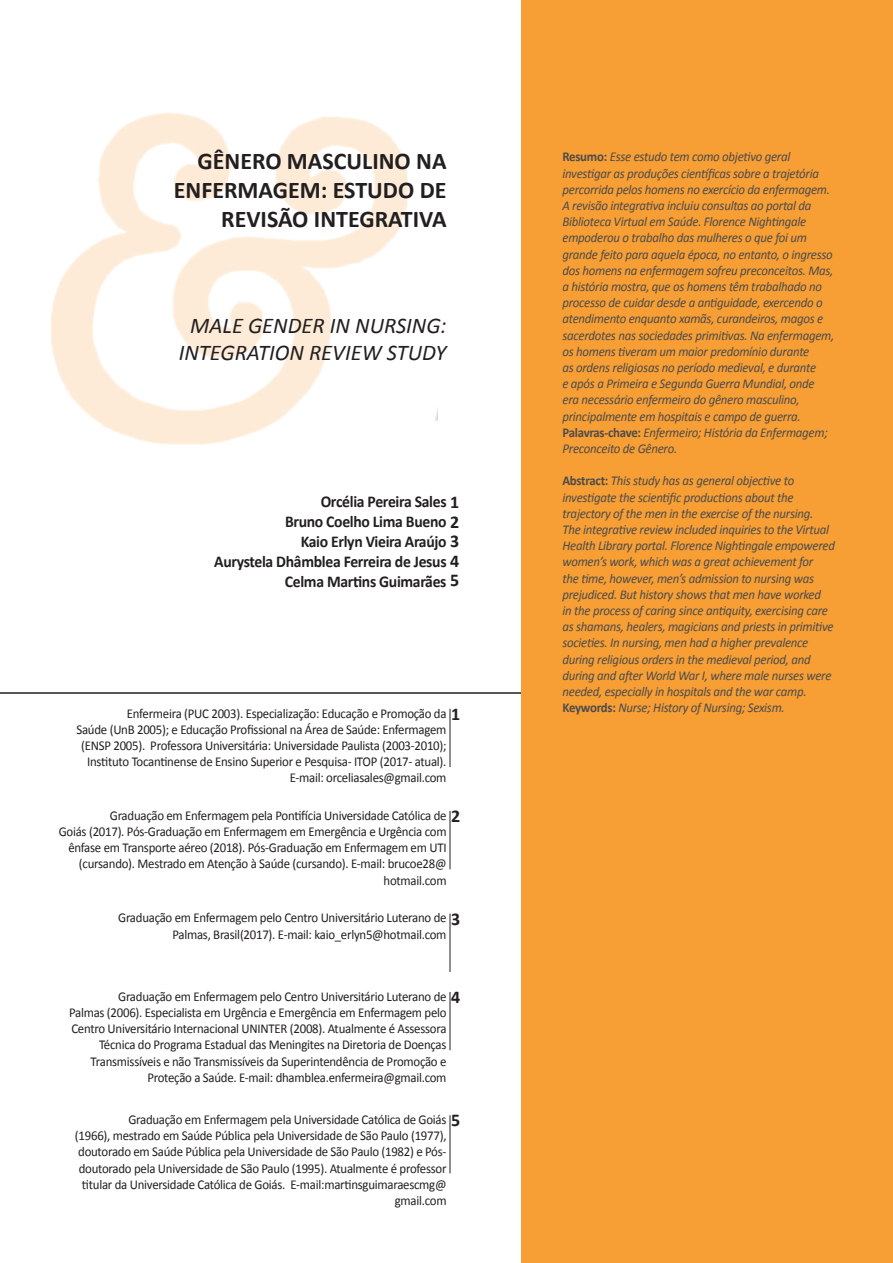
<style>
.page{position:relative;width:893px;height:1263px;background:#fff}
.page>*{position:absolute;margin:0;border:0;box-sizing:border-box;transform-origin:0 0}
.t1{font:700 24px/28.8px "Calibri";color:#231f20;text-align:right}
.t2{font:italic 22.5px/27px "Calibri";color:#231f20;text-align:center}
.t3{font:700 18px "Calibri";color:#231f20}
.t4{font:700 16.5px/19.8px "Calibri";letter-spacing:-.02em;color:#231f20;text-align:right;scale:.95 1}
.t5{font:italic 13.5px/16.2px "Calibri";letter-spacing:-.02em;color:#4b4c4d;scale:.95 1}
.t6{font:13.5px/16.2px "Calibri";letter-spacing:-.02em;color:#231f20;text-align:right;scale:.95 1}
.s1{font-size:18px}
.s2{font-weight:700;font-style:normal}
</style>
<div class="page">
<div style="left:521px;top:0;width:372px;height:1263px;background:#f79e34"></div>
<img style="left:50px;top:113px;width:387px;height:332px">
<hr style="left:0;top:692px;width:521px;height:2px;background:#231f20">
<hr style="left:450px;top:709px;width:1px;height:58px;background:#231f20">
<hr style="left:450px;top:811px;width:1px;height:58px;background:#231f20">
<hr style="left:450px;top:914px;width:1px;height:58px;background:#231f20">
<hr style="left:450px;top:992px;width:1px;height:58px;background:#231f20">
<hr style="left:450px;top:1115px;width:1px;height:58px;background:#231f20">
<h1 class="t1" style="left:174px;top:147px;width:274px">GÊNERO MASCULINO NA<br>ENFERMAGEM: ESTUDO DE<br>REVISÃO INTEGRATIVA</h1>
<h2 class="t2" style="left:179px;top:311px;width:269px">MALE GENDER IN NURSING:<br>INTEGRATION REVIEW STUDY</h2>
<p class="t4" style="left:214px;top:492px;width:259px">Orcélia Pereira Sales <span class="s1">1<br></span>Bruno Coelho Lima Bueno <span class="s1">2<br></span>Kaio Erlyn Vieira Araújo <span class="s1">3<br></span>Aurystela Dhâmblea Ferreira de Jesus <span class="s1">4<br></span>Celma Martins Guimarães <span class="s1">5</span></p>
<p class="t6" style="left:76px;top:705px;width:391px">Enfermeira (PUC 2003). Especialização: Educação e Promoção da<br>Saúde (UnB 2005); e Educação Profissional na Área de Saúde: Enfermagem (ENSP 2005). Professora Universitária: Universidade Paulista (2003-2010); Instituto Tocantinense de Ensino Superior e Pesquisa- ITOP (2017- atual).<br>E-mail: orceliasales@gmail.com</p>
<p class="t6" style="left:59px;top:807px;width:410px">Graduação em Enfermagem pela Pontifícia Universidade Católica de<br>Goiás (2017). Pós-Graduação em Enfermagem em Emergência e Urgência com ênfase em Transporte aéreo (2018). Pós-Graduação em Enfermagem em UTI (cursando). Mestrado em Atenção à Saúde (cursando). E-mail: brucoe28@ hotmail.com</p>
<p class="t6" style="left:118px;top:910px;width:347px">Graduação em Enfermagem pelo Centro Universitário Luterano de<br>Palmas, Brasil(2017). E-mail: kaio_erlyn5@hotmail.com</p>
<h3 class="t3" style="left:451px;top:702px;width:11px">1</h3>
<h3 class="t3" style="left:451px;top:804px;width:11px">2</h3>
<h3 class="t3" style="left:451px;top:907px;width:11px">3</h3>
<p class="t6" style="left:69px;top:988px;width:399px">Graduação em Enfermagem pelo Centro Universitário Luterano de<br>Palmas (2006). Especialista em Urgência e Emergência em Enfermagem pelo Centro Universitário Internacional UNINTER (2008). Atualmente é Assessora Técnica do Programa Estadual das Meningites na Diretoria de Doenças Transmissíveis e não Transmissíveis da Superintendência de Promoção e Proteção a Saúde. E-mail: dhamblea.enfermeira@gmail.com</p>
<p class="t6" style="left:75px;top:1111px;width:393px">Graduação em Enfermagem pela Universidade Católica de Goiás<br>(1966), mestrado em Saúde Pública pela Universidade de São Paulo (1977), doutorado em Saúde Pública pela Universidade de São Paulo (1982) e Pós&shy;doutorado pela Universidade de São Paulo (1995). Atualmente é professor titular da Universidade Católica de Goiás. E-mail:martinsguimaraescmg@ gmail.com</p>
<h3 class="t3" style="left:451px;top:985px;width:11px">4</h3>
<h3 class="t3" style="left:451px;top:1109px;width:11px">5</h3>
<p class="t5" style="left:562px;top:148px;width:288px"><span class="s2">Resumo:</span> Esse estudo tem como objetivo geral investigar as produções científicas sobre a trajetória percorrida pelos homens no exercício da enfermagem.<br>A revisão integrativa incluiu consultas ao portal da Biblioteca Virtual em Saúde. Florence Nightingale empoderou o trabalho das mulheres o que foi um grande feito para aquela época, no entanto, o ingresso dos homens na enfermagem sofreu preconceitos. Mas, a história mostra, que os homens têm trabalhado no processo de cuidar desde a antiguidade, exercendo o atendimento enquanto xamãs, curandeiros, magos e sacerdotes nas sociedades primitivas. Na enfermagem, os homens tiveram um maior predomínio durante<br>as ordens religiosas no período medieval, e durante<br>e após a Primeira e Segunda Guerra Mundial, onde era necessário enfermeiro do gênero masculino, principalmente em hospitais e campo de guerra.<br><span class="s2">Palavras-chave:</span> Enfermeiro; História da Enfermagem; Preconceito de Gênero.</p>
<p class="t5" style="left:562px;top:472px;width:288px"><span class="s2">Abstract:</span> This study has as general objective to investigate the scientific productions about the trajectory of the men in the exercise of the nursing.<br>The integrative review included inquiries to the Virtual Health Library portal. Florence Nightingale empowered women’s work, which was a great achievement for<br>the time, however, men’s admission to nursing was prejudiced. But history shows that men have worked<br>in the process of caring since antiquity, exercising care as shamans, healers, magicians and priests in primitive societies. In nursing, men had a higher prevalence during religious orders in the medieval period, and during and after World War I, where male nurses were needed, especially in hospitals and the war camp.<br><span class="s2">Keywords:</span> Nurse; History of Nursing; Sexism.</p>
</div>
